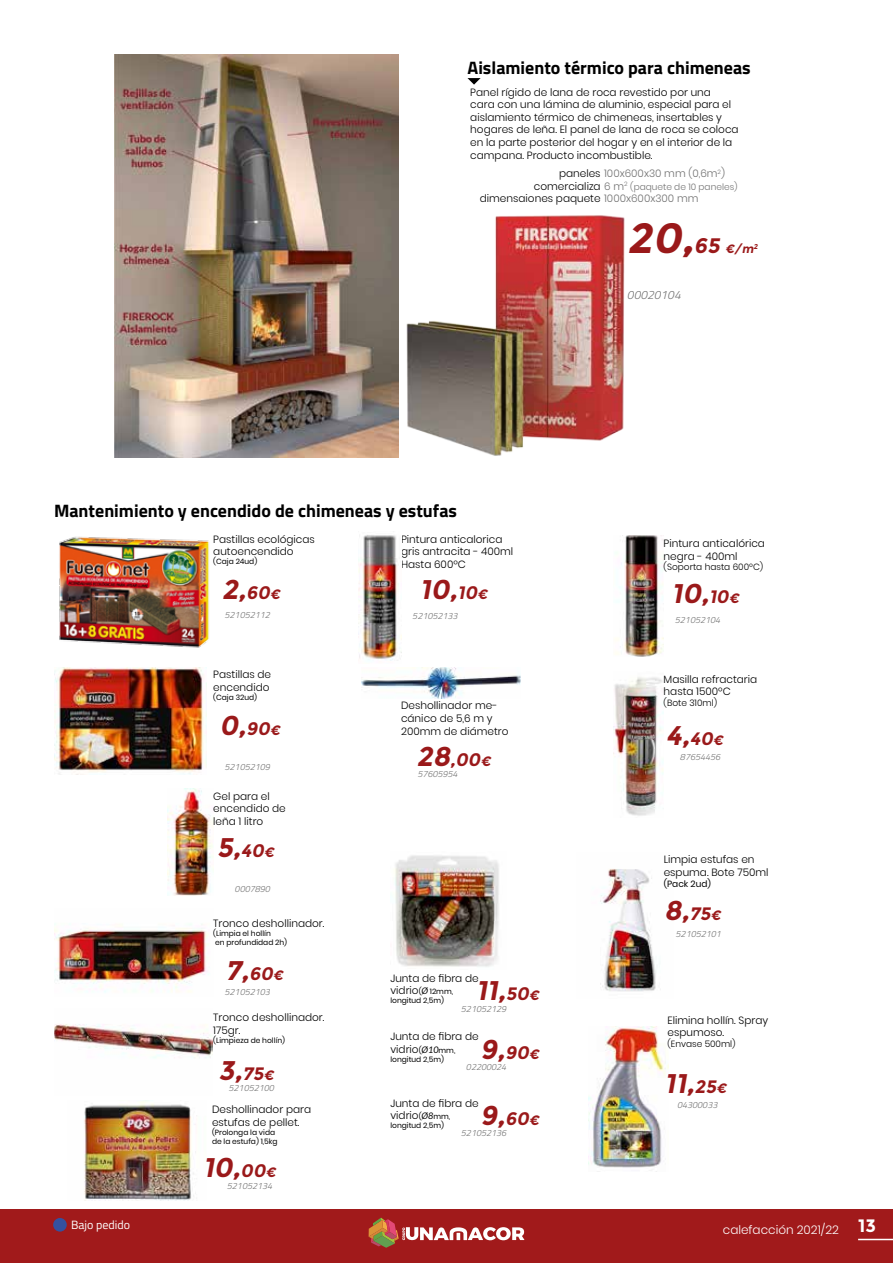
<style>
.page{position:relative;width:893px;height:1263px;background:#fff}
.page>*{position:absolute;margin:0;border:0;box-sizing:border-box;transform-origin:0 0}
.t1{font:italic 700 42px "Montserrat";color:#9a191a}
.t2{font:italic 700 27px/58.8px "Montserrat";color:#9a191a}
.t3{font:700 18px "Titillium Web";color:#000}
.t4{font:italic 700 18px "Montserrat";color:#9a191a}
.t5{font:300 12px "Poppins";color:#fff}
.t6{font:12px "Titillium Web";color:#fff}
.t7{font:italic 300 12px "Titillium Web";color:#727272}
.t8{font:300 10.5px/12.6px "Poppins";color:#000}
.t9{font:300 10.5px "Poppins";color:#727272}
.t10{font:italic 300 9px "Titillium Web";color:#727272}
.t11{font:300 9px "Poppins";color:#000}
.t12{font:300 9px "Poppins";color:#727272}
.t13{font:9px "Poppins";color:#000}
.t14{font:7.5px/9px "Poppins";color:#000}
.s1{color:#000}
.s2{color:#727272}
.s3{font-size:10.5px}
.s4{font-size:18px}
.s5{font-size:13.5px}
.s6{font-size:27px}
.s7{font-weight:400;font-size:7.5px}
.s8{font-family:"Lato";font-weight:400;font-style:italic;font-size:9px}
.s9{font-size:21px}
.s10{font-size:12px}
.s11{font-size:7.05px}
</style>
<div class="page">
<div style="left:0;top:1209px;width:893px;height:54px;background:#a11a1b"></div>
<hr style="left:858px;top:1239px;width:35px;height:1px;background:#fff">
<div style="left:53px;top:1218px;width:14px;height:13px;background:#34519f;border-radius:50%"></div>
<svg style="left:369px;top:1217px;width:155px;height:31px"></svg>
<img style="left:600px;top:869px;width:56px;height:123px">
<img style="left:54px;top:1024px;width:158px;height:34px">
<img style="left:54px;top:924px;width:155px;height:69px">
<img style="left:168px;top:789px;width:45px;height:107px">
<img style="left:84px;top:1101px;width:112px;height:100px">
<img style="left:54px;top:667px;width:152px;height:107px">
<img style="left:613px;top:677px;width:51px;height:139px">
<img style="left:588px;top:1026px;width:80px;height:146px">
<svg style="left:467px;top:78px;width:14px;height:7px"></svg>
<img style="left:615px;top:536px;width:49px;height:121px">
<img style="left:394px;top:855px;width:105px;height:112px">
<img style="left:115px;top:54px;width:284px;height:404px">
<img style="left:406px;top:215px;width:219px;height:241px">
<img style="left:59px;top:536px;width:150px;height:112px">
<img style="left:358px;top:535px;width:42px;height:126px">
<img style="left:362px;top:667px;width:159px;height:31px">
<h3 class="t3" style="left:467px;top:54px;width:285px">Aislamiento térmico para chimeneas</h3>
<p class="t8" style="left:470px;top:86px;width:270px">Panel rígido de lana de roca revestido por una<br>cara con una lámina de aluminio, especial para el aislamiento térmico de chimeneas, insertables y hogares de leña. El panel de lana de roca se coloca en la parte posterior del hogar y en el interior de la campana. Producto incombustible.</p>
<p class="t9" style="left:559px;top:167px;width:168px"><span class="s1">paneles</span> 100x600x30 mm (0,6m<sup>2</sup>)</p>
<p class="t8" style="left:534px;top:180px;width:68px">comercializa</p>
<p class="t8" style="left:480px;top:192px;width:220px">dimensaiones paquete <span class="s2">1000x600x300 mm</span></p>
<p class="t12" style="left:604px;top:181px;width:135px"><span class="s3">6 m</span><sup>2</sup> (paquete de 10 paneles)</p>
<h3 class="t3" style="left:54px;top:497px;width:405px">Mantenimiento y encendido de chimeneas y estufas</h3>
<p class="t8" style="left:213px;top:533px;width:103px">Pastillas ecológicas autoencendido</p>
<p class="t14" style="left:213px;top:557px;width:45px">(Caja 24ud)</p>
<p class="t8" style="left:401px;top:533px;width:114px">Pintura anticalorica gris antracita - 400ml<br>Hasta 600ºC</p>
<h2 class="t2" style="left:222px;top:560px;width:63px">2,<span class="s4">60</span><span class="s5">€</span></h2>
<h2 class="t2" style="left:420px;top:560px;width:72px">10,<span class="s4">10</span><span class="s5">€</span></h2>
<p class="t10" style="left:225px;top:609px;width:47px">521052112</p>
<p class="t10" style="left:412px;top:609px;width:47px">521052133</p>
<p class="t8" style="left:213px;top:668px;width:59px">Pastillas de encendido</p>
<p class="t14" style="left:213px;top:693px;width:45px">(Caja 32ud)</p>
<h2 class="t2" style="left:219px;top:696px;width:65px">0,<span class="s4">90</span><span class="s5">€</span></h2>
<p class="t10" style="left:225px;top:761px;width:47px">521052109</p>
<p class="t8" style="left:213px;top:790px;width:74px">Gel para el encendido de leña 1 litro</p>
<h2 class="t2" style="left:217px;top:818px;width:62px">5,<span class="s4">40</span><span class="s5">€</span></h2>
<p class="t10" style="left:235px;top:882px;width:37px">0007890</p>
<p class="t8" style="left:213px;top:917px;width:113px">Tronco deshollinador.</p>
<p class="t14" style="left:213px;top:929px;width:75px">(Limpia el hollín<br>en profundidad 2h)</p>
<h2 class="t2" style="left:225px;top:941px;width:62px">7,<span class="s4">60</span><span class="s5">€</span></h2>
<p class="t10" style="left:225px;top:985px;width:47px">521052103</p>
<p class="t8" style="left:213px;top:1011px;width:113px">Tronco deshollinador.<br>175gr.</p>
<p class="t14" style="left:213px;top:1036px;width:73px">(Limpieza de hollín)</p>
<h2 class="t2" style="left:218px;top:1041px;width:60px">3,<span class="s4">75</span><span class="s5">€</span></h2>
<p class="t10" style="left:229px;top:1082px;width:47px">521052100</p>
<p class="t8" style="left:212px;top:1103px;width:101px">Deshollinador para estufas de pellet.</p>
<p class="t14" style="left:212px;top:1128px;width:67px">(Prolonga la vida de la estufa) 1,5kg</p>
<p class="t10" style="left:227px;top:1179px;width:47px">521052134</p>
<h2 class="t2" style="left:203px;top:1138px;width:77px">10,<span class="s4">00</span><span class="s5">€</span></h2>
<p class="t8" style="left:401px;top:699px;width:109px">Deshollinador me&shy;cánico de 5,6 m y<br>200mm de diámetro</p>
<h3 class="t4" style="left:416px;top:748px;width:79px"><span class="s6">28</span>,00<span class="s5">€</span></h3>
<p class="t10" style="left:417px;top:768px;width:42px">57605954</p>
<p class="t8" style="left:390px;top:972px;width:90px">Junta de fibra de vidrio<span class="s7">(</span><span class="s8">Ø</span> <span class="s7">12mm,</span></p>
<p class="t14" style="left:390px;top:996px;width:55px">longitud 2,5m)</p>
<p class="t8" style="left:390px;top:1030px;width:90px">Junta de fibra de vidrio<span class="s7">(</span><span class="s8">Ø10</span><span class="s7">mm,</span></p>
<p class="t14" style="left:390px;top:1055px;width:55px">longitud 2,5m)</p>
<p class="t8" style="left:390px;top:1096px;width:90px">Junta de fibra de vidrio<span class="s7">(</span><span class="s8">Ø8</span><span class="s7">mm,</span></p>
<p class="t14" style="left:390px;top:1121px;width:55px">longitud 2,5m)</p>
<h2 class="t2" style="left:476px;top:961px;width:68px">11,<span class="s4">50</span><span class="s5">€<br></span>9,<span class="s4">90</span><span class="s5">€</span></h2>
<p class="t10" style="left:461px;top:1002px;width:47px">521052129</p>
<p class="t10" style="left:466px;top:1061px;width:42px">02200024</p>
<h2 class="t2" style="left:480px;top:1086px;width:63px">9,<span class="s4">60</span><span class="s5">€</span></h2>
<p class="t10" style="left:461px;top:1127px;width:47px">521052136</p>
<h1 class="t1" style="left:627px;top:213px;width:134px">20,<span class="s9">65</span> <span class="s10">€/m</span><span class="s11">2</span></h1>
<p class="t7" style="left:627px;top:286px;width:55px">00020104</p>
<p class="t8" style="left:664px;top:537px;width:103px">Pintura anticalórica negra - 400ml</p>
<p class="t11" style="left:664px;top:562px;width:101px">(Soporta hasta 600ºC)</p>
<h2 class="t2" style="left:671px;top:564px;width:72px">10,<span class="s4">10</span><span class="s5">€</span></h2>
<p class="t10" style="left:675px;top:613px;width:47px">521052104</p>
<p class="t8" style="left:664px;top:673px;width:95px">Masilla refractaria hasta 1500ºC</p>
<p class="t11" style="left:664px;top:698px;width:55px">(Bote 310ml)</p>
<h2 class="t2" style="left:666px;top:706px;width:62px">4,<span class="s4">40</span><span class="s5">€</span></h2>
<p class="t10" style="left:680px;top:750px;width:42px">87654456</p>
<p class="t8" style="left:664px;top:853px;width:106px">Limpia estufas en espuma. Bote 750ml</p>
<p class="t13" style="left:664px;top:878px;width:49px">(Pack 2ud)</p>
<h2 class="t2" style="left:664px;top:881px;width:61px">8,<span class="s4">75</span><span class="s5">€</span></h2>
<p class="t10" style="left:676px;top:927px;width:47px">521052101</p>
<p class="t8" style="left:667px;top:1013px;width:102px">Elimina hollín. Spray espumoso.</p>
<p class="t11" style="left:667px;top:1038px;width:70px">(Envase 500ml)</p>
<h2 class="t2" style="left:665px;top:1054px;width:66px">11,<span class="s4">25</span><span class="s5">€</span></h2>
<p class="t10" style="left:677px;top:1098px;width:42px">04300033</p>
<p class="t6" style="left:71px;top:1216px;width:61px">Bajo pedido</p>
<p class="t5" style="left:723px;top:1223px;width:155px">calefacción 2021/22 <sup>13</sup></p>
</div>
